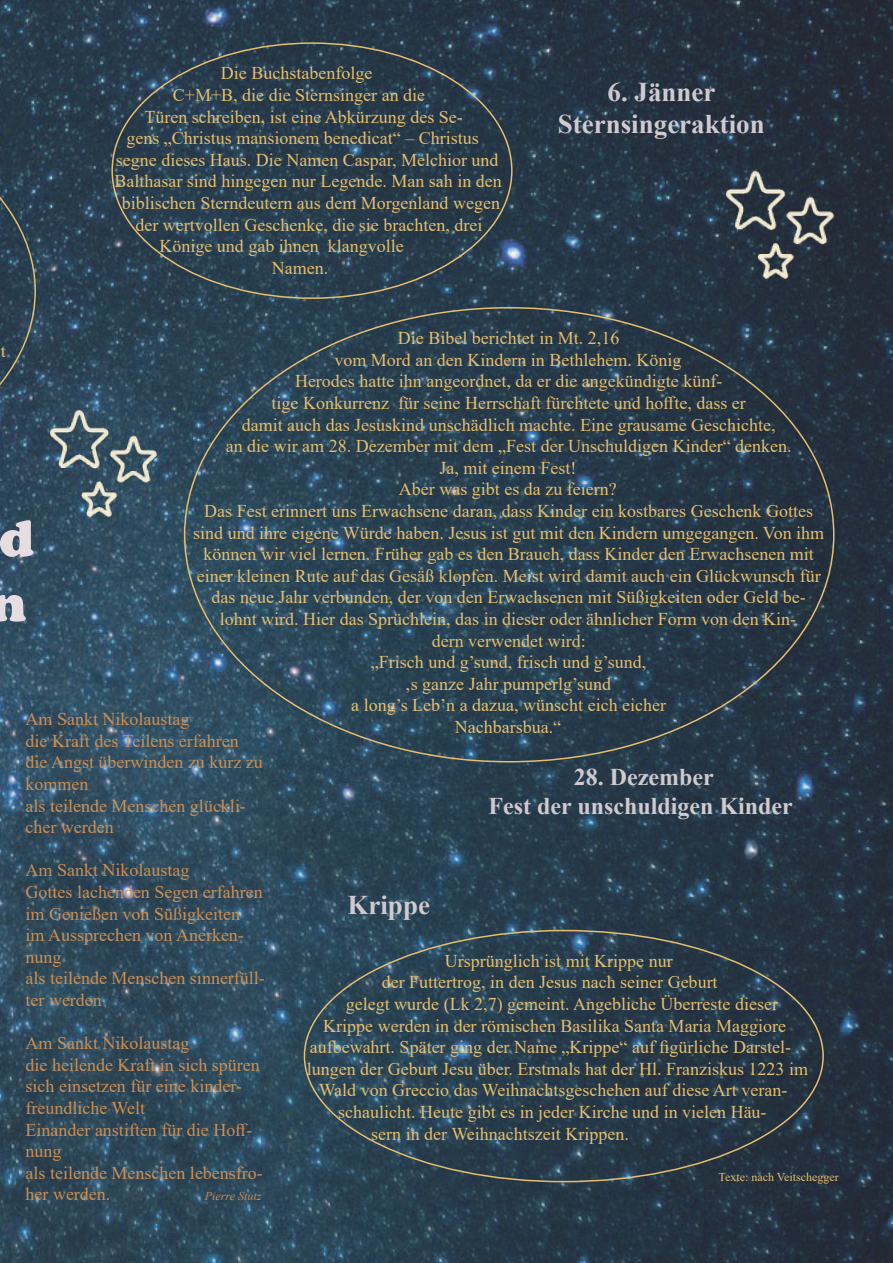
<style>
.page{position:relative;width:893px;height:1263px;background:#fff}
.page>*{position:absolute;margin:0;border:0;box-sizing:border-box;transform-origin:0 0}
.t1{font:900 54px/64.8px "Cooper";color:#e5dde2}
.t2{font:700 27px "Times New Roman";color:#d0cacf}
.t3{font:700 24px "Times New Roman";color:#d0cacf}
.t4{font:18px/21.6px "Times New Roman";color:#e5bf6f;text-align:center}
.t5{font:18px/21.6px "Times New Roman";color:#cc8f55}
.t6{font:12px "Times New Roman";color:#e5bf6f}
.t7{font:italic 12px "Times New Roman";color:#cc8f55}
</style>
<div class="page">
<img style="left:0;top:0;width:893px;height:1263px">
<svg style="left:0;top:83px;width:36px;height:416px;background:#2f4454"></svg>
<img style="left:35px;top:395px;width:136px;height:136px">
<img style="left:712px;top:157px;width:136px;height:136px">
<p class="t4" style="left:221px;top:62px;width:153px">Die Buchstabenfolge</p>
<p class="t4" style="left:173px;top:84px;width:254px">C+M+B, die die Sternsinger an die</p>
<p class="t4" style="left:144px;top:105px;width:320px">Türen schreiben, ist eine Abkürzung des Se-</p>
<p class="t4" style="left:126px;top:127px;width:354px">gens „Christus mansionem benedicat“ – Christus</p>
<p class="t4" style="left:116px;top:148px;width:384px">segne dieses Haus. Die Namen Caspar, Melchior und</p>
<p class="t4" style="left:114px;top:170px;width:389px">Balthasar sind hingegen nur Legende. Man sah in den</p>
<p class="t4" style="left:122px;top:192px;width:380px">biblischen Sterndeutern aus dem Morgenland wegen</p>
<p class="t4" style="left:135px;top:213px;width:348px">der wertvollen Geschenke, die sie brachten, drei</p>
<p class="t4" style="left:159px;top:235px;width:246px">Könige und gab ihnen klangvolle</p>
<p class="t4" style="left:272px;top:256px;width:58px">Namen.</p>
<p class="t2" style="left:608px;top:72px;width:109px">6. Jänner</p>
<p class="t2" style="left:558px;top:105px;width:209px">Sternsingeraktion</p>
<p class="t4" style="left:226px;top:327px;width:567px">Die Bibel berichtet in Mt. 2,16<br>vom Mord an den Kindern in Bethlehem. König<br>Herodes hatte ihn angeordnet, da er die angekündigte künf-<br>tige Konkurrenz für seine Herrschaft fürchtete und hoffte, dass er<br>damit auch das Jesuskind unschädlich machte. Eine grausame Geschichte,<br>an die wir am 28. Dezember mit dem „Fest der Unschuldigen Kinder“ denken.<br>Ja, mit einem Fest!</p>
<p class="t4" style="left:399px;top:478px;width:219px">Aber was gibt es da zu feiern?</p>
<p class="t4" style="left:193px;top:499px;width:632px">Das Fest erinnert uns Erwachsene daran, dass Kinder ein kostbares Geschenk Gottes sind und ihre eigene Würde haben. Jesus ist gut mit den Kindern umgegangen. Von ihm können wir viel lernen. Früher gab es den Brauch, dass Kinder den Erwachsenen mit einer kleinen Rute auf das Gesäß klopfen. Meist wird damit auch ein Glückwunsch für das neue Jahr verbunden, der von den Erwachsenen mit Süßigkeiten oder Geld be&shy;lohnt wird. Hier das Sprüchlein, das in dieser oder ähnlicher Form von den Kin-<br>dern verwendet wird:</p>
<p class="t4" style="left:371px;top:651px;width:277px">„Frisch und g’sund, frisch und g’sund,</p>
<p class="t4" style="left:405px;top:672px;width:208px">‚s ganze Jahr pumperlg’sund</p>
<p class="t4" style="left:351px;top:694px;width:316px">a long’s Leb’n a dazua, wünscht eich eicher</p>
<p class="t4" style="left:455px;top:715px;width:108px">Nachbarsbua.“</p>
<p class="t4" style="left:1px;top:340px;width:7px">t</p>
<h1 class="t1" style="left:-10px;top:506px;width:46px">d n</h1>
<p class="t5" style="left:26px;top:708px;width:165px">Am Sankt Nikolaustag</p>
<p class="t5" style="left:26px;top:729px;width:215px">die Kraft des Teilens erfahren</p>
<p class="t5" style="left:26px;top:751px;width:239px">die Angst überwinden zu kurz zu kommen</p>
<p class="t5" style="left:26px;top:794px;width:222px">als teilende Menschen glückli&shy;cher werden</p>
<p class="t5" style="left:26px;top:859px;width:165px">Am Sankt Nikolaustag</p>
<p class="t5" style="left:26px;top:880px;width:239px">Gottes lachenden Segen erfahren</p>
<p class="t5" style="left:26px;top:902px;width:216px">im Genießen von Süßigkeiten</p>
<p class="t5" style="left:26px;top:924px;width:220px">im Aussprechen von Anerken&shy;nung</p>
<p class="t5" style="left:26px;top:967px;width:241px">als teilende Menschen sinnerfüll&shy;ter werden</p>
<p class="t5" style="left:26px;top:1032px;width:165px">Am Sankt Nikolaustag</p>
<p class="t5" style="left:26px;top:1053px;width:236px">die heilende Kraft in sich spüren</p>
<p class="t5" style="left:26px;top:1075px;width:218px">sich einsetzen für eine kinder&shy;freundliche Welt</p>
<p class="t5" style="left:26px;top:1118px;width:228px">Einander anstiften für die Hoff&shy;nung</p>
<p class="t5" style="left:26px;top:1161px;width:239px">als teilende Menschen lebensfro&shy;her werden.</p>
<p class="t3" style="left:574px;top:759px;width:141px">28. Dezember</p>
<p class="t3" style="left:489px;top:788px;width:306px">Fest der unschuldigen Kinder</p>
<p class="t2" style="left:347px;top:885px;width:84px">Krippe</p>
<p class="t4" style="left:445px;top:949px;width:229px">Ursprünglich ist mit Krippe nur</p>
<p class="t4" style="left:382px;top:971px;width:337px">der Futtertrog, in den Jesus nach seiner Geburt</p>
<p class="t4" style="left:346px;top:993px;width:434px">gelegt wurde (Lk 2,7) gemeint. Angebliche Überreste dieser</p>
<p class="t4" style="left:323px;top:1014px;width:464px">Krippe werden in der römischen Basilika Santa Maria Maggiore</p>
<p class="t4" style="left:310px;top:1036px;width:483px">aufbewahrt. Später ging der Name „Krippe“ auf figürliche Darstel-</p>
<p class="t4" style="left:307px;top:1057px;width:503px">lungen der Geburt Jesu über. Erstmals hat der Hl. Franziskus 1223 im</p>
<p class="t4" style="left:319px;top:1079px;width:470px">Wald von Greccio das Weihnachtsgeschehen auf diese Art veran-</p>
<p class="t4" style="left:338px;top:1101px;width:430px">schaulicht. Heute gibt es in jeder Kirche und in vielen Häu-</p>
<p class="t4" style="left:371px;top:1122px;width:259px">sern in der Weihnachtszeit Krippen.</p>
<p class="t6" style="left:719px;top:1169px;width:122px">Texte: nach Veitschegger</p>
<p class="t7" style="left:205px;top:1188px;width:58px">Pierre Stutz</p>
</div>
